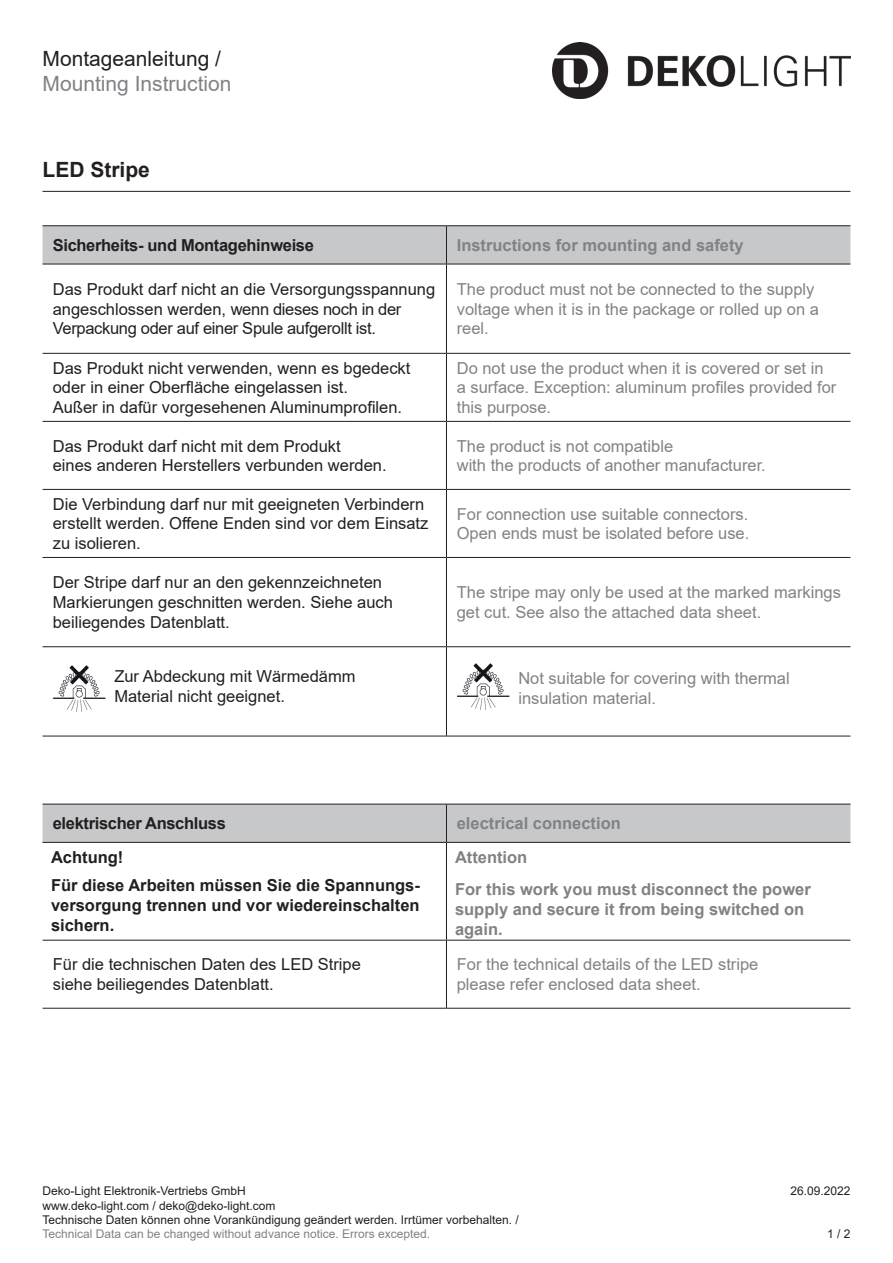
<style>
.page{position:relative;width:893px;height:1263px;background:#fff}
.page>*{position:absolute;margin:0;border:0;box-sizing:border-box;transform-origin:0 0}
.Seitenüberschrift{font:21px "Arial";color:#808285}
.Seitenüberschrift-2{font:21px "Arial";color:#231f20}
.Artikel_Nummer{font:700 21px "Arial";color:#231f20}
.Lauftext{font:16.5px/19.8px "Arial";color:#231f20}
.Lauftext-2{font:16.5px/19.8px "Arial";color:#808285}
.Hervorhebung___Wicht{font:700 16.5px/19.8px "Arial";color:#231f20;text-align:justify}
.Hervorhebung___Wicht-2{font:700 16.5px/19.8px "Arial";color:#808285}
.Kapitel_Überschrift{font:700 16.5px "Arial";color:#808285}
.Kapitel_Überschrift-2{font:700 16.5px "Arial";letter-spacing:-.02em;color:#231f20}
.Fußtext{font:12px "Arial";color:#231f20}
.Fußtext-2{font:12px "Arial";color:#808285}
</style>
<div class="page">
<hr style="left:43px;top:191px;width:807px;height:1px;background:#231f20">
<img style="left:552px;top:43px;width:298px;height:55px">
<svg style="left:43px;top:226px;width:807px;height:616px"></svg>
<hr style="left:43px;top:225px;width:403px;height:1px;background:#231f20">
<hr style="left:446px;top:225px;width:404px;height:1px;background:#231f20">
<hr style="left:43px;top:264px;width:403px;height:1px;background:#231f20">
<hr style="left:446px;top:264px;width:404px;height:1px;background:#231f20">
<hr style="left:43px;top:353px;width:403px;height:1px;background:#231f20">
<hr style="left:446px;top:353px;width:404px;height:1px;background:#231f20">
<hr style="left:43px;top:421px;width:403px;height:1px;background:#231f20">
<hr style="left:446px;top:421px;width:404px;height:1px;background:#231f20">
<hr style="left:43px;top:489px;width:403px;height:1px;background:#231f20">
<hr style="left:446px;top:489px;width:404px;height:1px;background:#231f20">
<hr style="left:43px;top:557px;width:403px;height:1px;background:#231f20">
<hr style="left:446px;top:557px;width:404px;height:1px;background:#231f20">
<hr style="left:43px;top:646px;width:403px;height:1px;background:#231f20">
<hr style="left:446px;top:646px;width:404px;height:1px;background:#231f20">
<hr style="left:43px;top:736px;width:403px;height:1px;background:#231f20">
<hr style="left:446px;top:736px;width:404px;height:1px;background:#231f20">
<hr style="left:43px;top:804px;width:403px;height:1px;background:#231f20">
<hr style="left:446px;top:804px;width:404px;height:1px;background:#231f20">
<hr style="left:43px;top:842px;width:403px;height:1px;background:#231f20">
<hr style="left:446px;top:842px;width:404px;height:1px;background:#231f20">
<hr style="left:43px;top:940px;width:403px;height:1px;background:#231f20">
<hr style="left:446px;top:940px;width:404px;height:1px;background:#231f20">
<hr style="left:43px;top:1008px;width:403px;height:1px;background:#231f20">
<hr style="left:446px;top:1008px;width:404px;height:1px;background:#231f20">
<hr style="left:446px;top:226px;width:1px;height:38px;background:#231f20">
<hr style="left:446px;top:264px;width:1px;height:89px;background:#231f20">
<hr style="left:446px;top:354px;width:1px;height:67px;background:#231f20">
<hr style="left:446px;top:422px;width:1px;height:67px;background:#231f20">
<hr style="left:446px;top:490px;width:1px;height:67px;background:#231f20">
<hr style="left:446px;top:558px;width:1px;height:88px;background:#231f20">
<hr style="left:446px;top:647px;width:1px;height:89px;background:#231f20">
<hr style="left:446px;top:804px;width:1px;height:38px;background:#231f20">
<hr style="left:446px;top:843px;width:1px;height:97px;background:#231f20">
<hr style="left:446px;top:940px;width:1px;height:68px;background:#231f20">
<img style="left:49px;top:663px;width:61px;height:51px">
<img style="left:452px;top:661px;width:62px;height:51px">
<p class="Seitenüberschrift-2" style="left:43px;top:44px;width:180px">Montageanleitung /</p>
<p class="Seitenüberschrift" style="left:43px;top:69px;width:191px">Mounting Instruction</p>
<p class="Artikel_Nummer" style="left:43px;top:155px;width:109px">LED Stripe</p>
<p class="Kapitel_Überschrift-2" style="left:53px;top:233px;width:263px">Sicherheits- und Montagehinweise</p>
<p class="Kapitel_Überschrift" style="left:457px;top:233px;width:288px">Instructions for mounting and safety</p>
<p class="Lauftext" style="left:53px;top:279px;width:384px">Das Produkt darf nicht an die Versorgungsspannung angeschlossen werden, wenn dieses noch in der<br>Verpackung oder auf einer Spule aufgerollt ist.</p>
<p class="Lauftext-2" style="left:457px;top:279px;width:364px">The product must not be connected to the supply voltage when it is in the package or rolled up on a reel.</p>
<p class="Lauftext" style="left:53px;top:358px;width:359px">Das Produkt nicht verwenden, wenn es bgedeckt oder in einer Oberfläche eingelassen ist.</p>
<p class="Lauftext" style="left:53px;top:397px;width:351px">Außer in dafür vorgesehenen Aluminumprofilen.</p>
<p class="Lauftext-2" style="left:457px;top:358px;width:381px">Do not use the product when it is covered or set in a surface. Exception: aluminum profiles provided for this purpose.</p>
<p class="Lauftext" style="left:53px;top:436px;width:289px">Das Produkt darf nicht mit dem Produkt</p>
<p class="Lauftext" style="left:53px;top:455px;width:335px">eines anderen Herstellers verbunden werden.</p>
<p class="Lauftext-2" style="left:457px;top:436px;width:218px">The product is not compatible</p>
<p class="Lauftext-2" style="left:457px;top:455px;width:311px">with the products of another manufacturer.</p>
<p class="Lauftext" style="left:53px;top:494px;width:377px">Die Verbindung darf nur mit geeigneten Verbindern erstellt werden. Offene Enden sind vor dem Einsatz zu isolieren.</p>
<p class="Lauftext-2" style="left:457px;top:504px;width:293px">For connection use suitable connectors.</p>
<p class="Lauftext-2" style="left:457px;top:523px;width:294px">Open ends must be isolated before use.</p>
<p class="Lauftext" style="left:53px;top:572px;width:342px">Der Stripe darf nur an den gekennzeichneten<br>Markierungen geschnitten werden. Siehe auch beiliegendes Datenblatt.</p>
<p class="Lauftext-2" style="left:457px;top:582px;width:386px">The stripe may only be used at the marked markings</p>
<p class="Lauftext-2" style="left:457px;top:602px;width:306px">get cut. See also the attached data sheet.</p>
<p class="Lauftext" style="left:114px;top:666px;width:243px">Zur Abdeckung mit Wärmedämm</p>
<p class="Lauftext" style="left:114px;top:686px;width:172px">Material nicht geeignet.</p>
<p class="Lauftext-2" style="left:518px;top:668px;width:273px">Not suitable for covering with thermal</p>
<p class="Lauftext-2" style="left:518px;top:688px;width:139px">insulation material.</p>
<p class="Kapitel_Überschrift-2" style="left:53px;top:812px;width:175px">elektrischer Anschluss</p>
<p class="Kapitel_Überschrift" style="left:457px;top:812px;width:166px">electrical connection</p>
<p class="Hervorhebung___Wicht" style="left:51px;top:847px;width:74px">Achtung!</p>
<p class="Hervorhebung___Wicht" style="left:51px;top:876px;width:370px">Für diese Arbeiten müssen Sie die Spannungs&shy;versorgung trennen und vor wiedereinschalten sichern.</p>
<p class="Hervorhebung___Wicht-2" style="left:455px;top:847px;width:74px">Attention</p>
<p class="Hervorhebung___Wicht-2" style="left:455px;top:880px;width:357px">For this work you must disconnect the power supply and secure it from being switched on again.</p>
<p class="Lauftext" style="left:53px;top:954px;width:310px">Für die technischen Daten des LED Stripe</p>
<p class="Lauftext" style="left:53px;top:974px;width:223px">siehe beiliegendes Datenblatt.</p>
<p class="Lauftext-2" style="left:457px;top:954px;width:303px">For the technical details of the LED stripe</p>
<p class="Lauftext-2" style="left:457px;top:974px;width:245px">please refer enclosed data sheet.</p>
<p class="Fußtext" style="left:43px;top:1183px;width:205px">Deko-Light Elektronik-Vertriebs GmbH</p>
<p class="Fußtext" style="left:790px;top:1183px;width:62px">26.09.2022</p>
<p class="Fußtext" style="left:43px;top:1197px;width:234px">www.deko-light.com / deko@deko-light.com</p>
<p class="Fußtext" style="left:43px;top:1211px;width:478px">Technische Daten können ohne Vorankündigung geändert werden. Irrtümer vorbehalten. /</p>
<p class="Fußtext-2" style="left:43px;top:1226px;width:389px">Technical Data can be changed without advance notice. Errors excepted.</p>
<p class="Fußtext" style="left:827px;top:1226px;width:25px">1 / 2</p>
</div>
